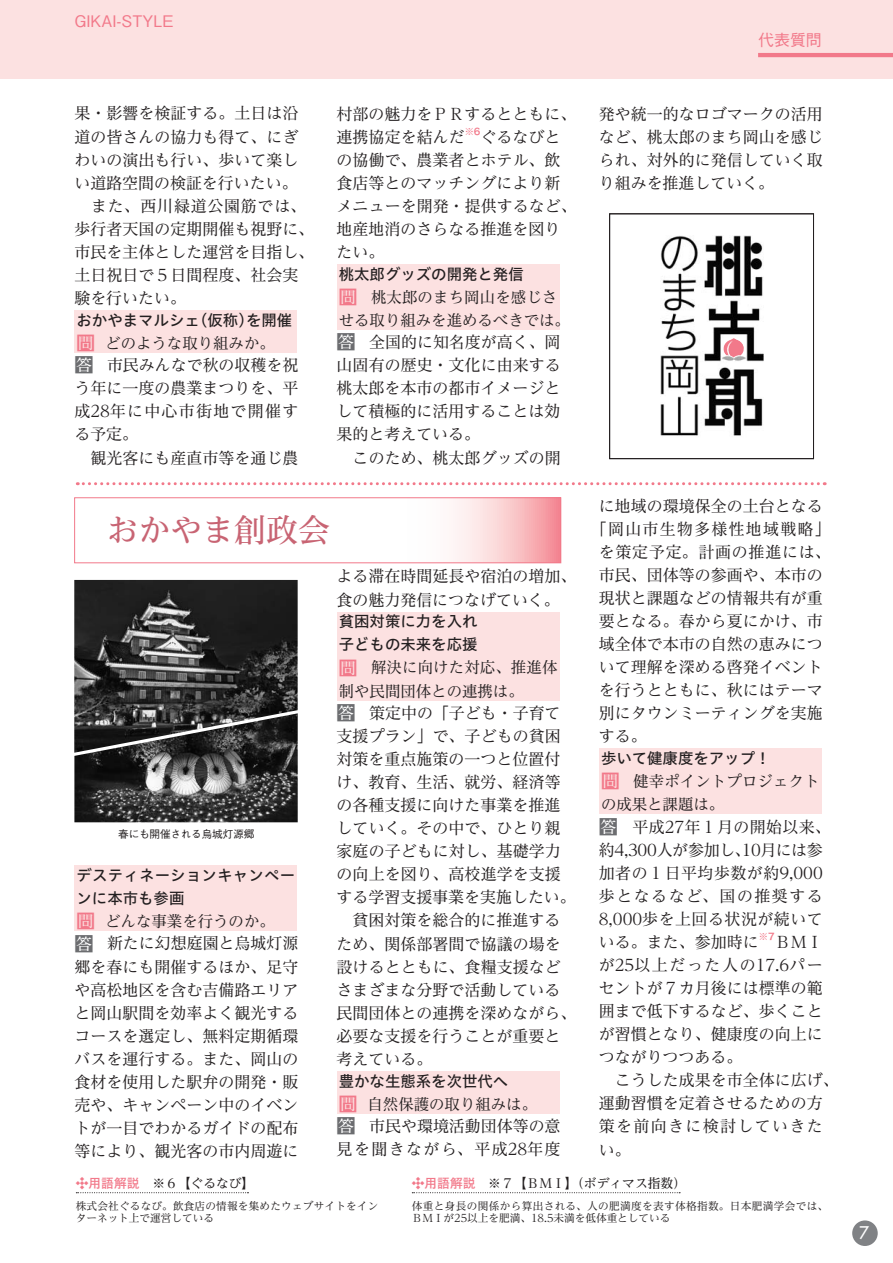
<style>
.page{position:relative;width:893px;height:1263px;background:#fff}
.page>*{position:absolute;margin:0;border:0;box-sizing:border-box;transform-origin:0 0}
.t1{font:500 31.95px "Reim Pr 6";color:#c86473}
.t2{font:500 16.95px "Futura Std";color:#fff}
.t3{font:15.9px/23.1px "Reim Pr 6";letter-spacing:.005em;color:#231f20}
.t4{font:15.9px/23.1px "Reim Pr 6";letter-spacing:.025em;color:#231f20}
.t5{font:500 15.9px "Gothic BBB Pr 6";color:#f2798a}
.t6{font:15.9px "Reim Pr 6";letter-spacing:.08em;color:#231f20}
.t7{font:15.9px "Reim Pr 6";letter-spacing:.05em;color:#231f20}
.t8{font:15.45px/23.1px "Reim Pr 6";color:#231f20}
.t9{font:15.45px/23.1px "Hiragino UD Sans Std W5";color:#231f20}
.t10{font:500 12.75px "Reim Pr 6";color:#231f20}
.t11{font:10.65px/12.8px "Reim Pr 6";letter-spacing:.02em;color:#231f20}
.t12{font:500 10.65px "Gothic BBB Pr 6";letter-spacing:-.015em;color:#231f20}
.t13{font:9.3px "Hira Kaku Pro W6";color:#f2798a}
.s1{font-size:18.45px;color:#f2798a}
.s2{font-size:19.2px;color:#6c6d70}
.s3{font-family:"Futo Go B101 Pr 6";font-weight:700;color:#f2798a}
</style>
<div class="page">
<svg style="left:76px;top:1192px;width:172px;height:1px"></svg>
<svg style="left:412px;top:1192px;width:268px;height:1px"></svg>
<div style="left:0;top:0;width:893px;height:79px;background:#fce1e1"></div>
<div style="left:852px;top:1220px;width:26px;height:26px;background:#808285;border-radius:50%"></div>
<hr style="left:758px;top:53px;width:135px;height:4px;background:#f2798a">
<div style="left:74px;top:310px;width:223px;height:43px;background:#fce1e1"></div>
<div style="left:337px;top:264px;width:222px;height:66px;background:#fce1e1"></div>
<svg style="left:455px;top:499px;width:104px;height:62px;background:#f9c8cb"></svg>
<div style="left:74px;top:497px;width:487px;height:66px;border:1px solid #f2798a"></div>
<div style="left:74px;top:865px;width:223px;height:66px;background:#fce1e1"></div>
<div style="left:337px;top:612px;width:222px;height:88px;background:#fce1e1"></div>
<div style="left:337px;top:1071px;width:222px;height:43px;background:#fce1e1"></div>
<div style="left:599px;top:748px;width:223px;height:66px;background:#fce1e1"></div>
<svg style="left:77px;top:482px;width:748px;height:3px"></svg>
<img style="left:660px;top:235px;width:104px;height:201px">
<img style="left:74px;top:580px;width:224px;height:133px">
<img style="left:74px;top:713px;width:224px;height:109px">
<img style="left:723px;top:338px;width:21px;height:20px">
<div style="left:609px;top:214px;width:205px;height:245px;border:1px solid #231f20"></div>
<p class="t5" style="left:74px;top:8px;width:100px">GIKAI-STYLE</p>
<p class="t3" style="left:74px;top:102px;width:241px">果・影響を検証する。土日は沿道の皆さんの協力も得て、にぎわいの演出も行い、歩いて楽しい道路空間の検証を行いたい。　また、西川緑道公園筋では、歩行者天国の定期開催も視野に、市民を主体とした運営を目指し、土日祝日で５日間程度、社会実験を行いたい。</p>
<p class="t9" style="left:77px;top:308px;width:217px">おかやまマルシェ(仮称)を開催</p>
<p class="t8" style="left:77px;top:331px;width:200px"><span class="s1">問</span> どのような取り組みか。</p>
<p class="t3" style="left:74px;top:353px;width:225px"><span class="s2">答</span> 市民みんなで秋の収穫を祝う年に一度の農業まつりを、平成28年に中心市街地で開催する予定。<br>　観光客にも産直市等を通じ農</p>
<p class="t3" style="left:337px;top:102px;width:241px">村部の魅力をＰＲするとともに、連携協定を結んだ</p>
<p class="t13" style="left:465px;top:123px;width:17px">※6</p>
<p class="t3" style="left:337px;top:125px;width:241px;text-indent:144px">ぐるなびとの協働で、農業者とホテル、飲食店等とのマッチングにより新メニューを開発・提供するなど、地産地消のさらなる推進を図りたい。</p>
<p class="t9" style="left:339px;top:262px;width:186px">桃太郎グッズの開発と発信</p>
<p class="t8" style="left:339px;top:285px;width:233px"><span class="s1">問</span> 桃太郎のまち岡山を感じさせる取り組みを進めるべきでは。</p>
<p class="t3" style="left:337px;top:330px;width:225px"><span class="s2">答</span> 全国的に知名度が高く、岡山固有の歴史・文化に由来する桃太郎を本市の都市イメージとして積極的に活用することは効果的と考えている。<br>　このため、桃太郎グッズの開</p>
<h1 class="t1" style="left:75px;top:504px;width:257px">　おかやま創政会</h1>
<p class="t12" style="left:118px;top:825px;width:138px">春にも開催される烏城灯源郷</p>
<p class="t9" style="left:77px;top:863px;width:220px">デスティネーションキャンペーンに本市も参画</p>
<p class="t8" style="left:77px;top:909px;width:200px"><span class="s1">問</span> どんな事業を行うのか。</p>
<p class="t3" style="left:74px;top:932px;width:225px;text-align:justify"><span class="s2">答</span> 新たに幻想庭園と烏城灯源郷を春にも開催するほか、足守や高松地区を含む吉備路エリアと岡山駅間を効率よく観光するコースを選定し、無料定期循環バスを運行する。また、岡山の食材を使用した駅弁の開発・販売や、キャンペーン中のイベントが一目でわかるガイドの配布等により、観光客の市内周遊に</p>
<p class="t3" style="left:337px;top:565px;width:241px">よる滞在時間延長や宿泊の増加、食の魅力発信につなげていく。</p>
<p class="t9" style="left:339px;top:609px;width:140px">貧困対策に力を入れ子どもの未来を応援</p>
<p class="t8" style="left:339px;top:656px;width:220px"><span class="s1">問</span> 解決に向けた対応、推進体制や民間団体との連携は。</p>
<p class="t3" style="left:337px;top:701px;width:241px"><span class="s2">答</span> 策定中の「子ども・子育て支援プラン」で、子どもの貧困対策を重点施策の一つと位置付け、教育、生活、就労、経済等の各種支援に向けた事業を推進していく。その中で、ひとり親家庭の子どもに対し、基礎学力の向上を図り、高校進学を支援する学習支援事業を実施したい。　貧困対策を総合的に推進するため、関係部署間で協議の場を設けるとともに、食糧支援などさまざまな分野で活動している民間団体との連携を深めながら、必要な支援を行うことが重要と考えている。</p>
<p class="t9" style="left:339px;top:1068px;width:171px">豊かな生態系を次世代へ</p>
<p class="t8" style="left:339px;top:1092px;width:200px"><span class="s1">問</span> 自然保護の取り組みは。</p>
<p class="t3" style="left:337px;top:1114px;width:225px"><span class="s2">答</span> 市民や環境活動団体等の意見を聞きながら、平成28年度</p>
<p class="t5" style="left:758px;top:27px;width:65px">代表質問</p>
<p class="t3" style="left:599px;top:102px;width:225px;text-align:justify">発や統一的なロゴマークの活用など、桃太郎のまち岡山を感じられ、対外的に発信していく取り組みを推進していく。</p>
<p class="t3" style="left:599px;top:494px;width:225px">に地域の環境保全の土台となる</p>
<p class="t6" style="left:591px;top:515px;width:241px">「岡山市生物多様性地域戦略」</p>
<p class="t7" style="left:599px;top:539px;width:233px">を策定予定。計画の推進には、</p>
<p class="t3" style="left:599px;top:563px;width:225px">市民、団体等の参画や、本市の</p>
<p class="t3" style="left:599px;top:586px;width:225px">現状と課題などの情報共有が重</p>
<p class="t3" style="left:599px;top:609px;width:225px">要となる。春から夏にかけ、市</p>
<p class="t3" style="left:599px;top:632px;width:225px">域全体で本市の自然の恵みにつ</p>
<p class="t3" style="left:599px;top:655px;width:225px">いて理解を深める啓発イベント</p>
<p class="t3" style="left:599px;top:678px;width:225px">を行うとともに、秋にはテーマ</p>
<p class="t3" style="left:599px;top:701px;width:225px">別にタウンミーティングを実施</p>
<p class="t3" style="left:599px;top:724px;width:49px">する。</p>
<p class="t9" style="left:601px;top:746px;width:171px">歩いて健康度をアップ！</p>
<p class="t8" style="left:601px;top:769px;width:220px"><span class="s1">問</span> 健幸ポイントプロジェクトの成果と課題は。</p>
<p class="t4" style="left:599px;top:815px;width:233px"><span class="s2">答</span> 平成27年１月の開始以来、約4,300人が参加し、10月には参加者の１日平均歩数が約9,000歩となるなど、国の推奨する<br>8,000歩を上回る状況が続いている。また、参加時に</p>
<p class="t13" style="left:759px;top:928px;width:17px">※7</p>
<p class="t3" style="left:599px;top:930px;width:241px;text-indent:176px">ＢＭＩが25以上だった人の17.6パーセントが７カ月後には標準の範囲まで低下するなど、歩くことが習慣となり、健康度の向上につながりつつある。<br>　こうした成果を市全体に広げ、運動習慣を定着させるための方策を前向きに検討していきたい。　</p>
<p class="t10" style="left:76px;top:1173px;width:180px"><span class="s3">❖用語解説</span> ※６【ぐるなび】</p>
<p class="t11" style="left:76px;top:1199px;width:304px">株式会社ぐるなび。飲食店の情報を集めたウェブサイトをインターネット上で運営している</p>
<p class="t10" style="left:412px;top:1173px;width:276px"><span class="s3">❖用語解説</span> ※７【ＢＭＩ】（ボディマス指数）</p>
<p class="t11" style="left:412px;top:1199px;width:418px">体重と身長の関係から算出される、人の肥満度を表す体格指数。日本肥満学会では、<br>ＢＭＩが25以上を肥満、18.5未満を低体重としている</p>
<p class="t2" style="left:859px;top:1222px;width:11px">7</p>
</div>
